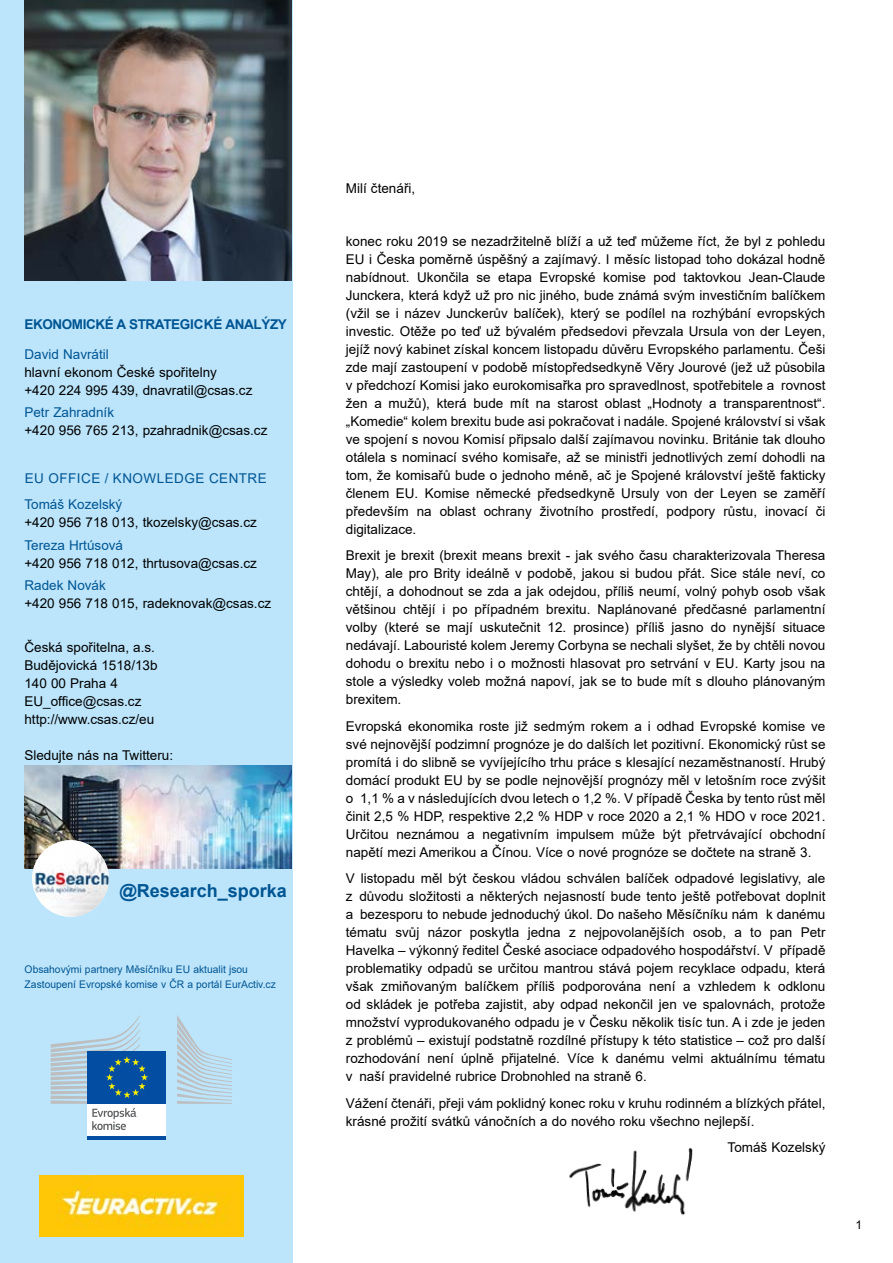
<style>
.page{position:relative;width:893px;height:1263px;background:#fff}
.page>*{position:absolute;margin:0;border:0;box-sizing:border-box;transform-origin:0 0}
.t1{font:700 18px "Arial";color:#005593}
.t2{font:13.5px/18px "Arial";color:#000;text-align:justify}
.t3{font:13.5px "Arial";color:#005593}
.t4{font:13.5px/26.5px "Arial";letter-spacing:.035em;color:#005593}
.t5{font:700 13.5px "Arial";letter-spacing:-.03em;color:#005593}
.t6{font:12px "Arial";color:#000}
.t7{font:10.5px/15px "Arial";color:#005593}
</style>
<div class="page">
<div style="left:0;top:0;width:292px;height:1263px;background:#bce5fb"></div>
<div style="left:88px;top:1102px;width:78px;height:35px;background:#fff"></div>
<div style="left:88px;top:1051px;width:78px;height:53px;background:#034ea2"></div>
<hr style="left:88px;top:1136px;width:78px;height:4px;background:#034ea2">
<svg style="left:177px;top:1015px;width:55px;height:89px"></svg>
<svg style="left:51px;top:1015px;width:97px;height:115px"></svg>
<img style="left:24px;top:766px;width:268px;height:102px">
<img style="left:32px;top:840px;width:77px;height:77px;border-radius:38px">
<img style="left:40px;top:1175px;width:204px;height:61px">
<img style="left:569px;top:1147px;width:124px;height:68px">
<img style="left:24px;top:0;width:268px;height:281px">
<p class="t5" style="left:24px;top:315px;width:264px">EKONOMICKÉ A STRATEGICKÉ ANALÝZY</p>
<p class="t3" style="left:24px;top:345px;width:86px">David Navrátil</p>
<p class="t2" style="left:24px;top:363px;width:229px">hlavní ekonom České spořitelny<br>+420 224 995 439, dnavratil@csas.cz</p>
<p class="t3" style="left:24px;top:403px;width:91px">Petr Zahradník</p>
<p class="t2" style="left:24px;top:421px;width:244px">+420 956 765 213, pzahradnik@csas.cz</p>
<p class="t4" style="left:24px;top:465px;width:244px">EU OFFICE / KNOWLEDGE CENTRE<br>Tomáš Kozelský</p>
<p class="t2" style="left:24px;top:514px;width:234px">+420 956 718 013, tkozelsky@csas.cz</p>
<p class="t3" style="left:24px;top:536px;width:100px">Tereza Hrtúsová</p>
<p class="t2" style="left:24px;top:554px;width:234px">+420 956 718 012, thrtusova@csas.cz</p>
<p class="t3" style="left:24px;top:576px;width:83px">Radek Novák</p>
<p class="t2" style="left:24px;top:594px;width:248px">+420 956 718 015, radeknovak@csas.cz</p>
<p class="t2" style="left:24px;top:639px;width:135px;text-align:left">Česká spořitelna, a.s.<br>Budějovická 1518/13b<br>140 00 Praha 4<br>EU_office@csas.cz http://www.csas.cz/eu</p>
<p class="t2" style="left:24px;top:747px;width:150px">Sledujte nás na Twitteru:</p>
<h1 class="t1" style="left:119px;top:878px;width:169px">@Research_sporka</h1>
<p class="t7" style="left:25px;top:961px;width:253px">Obsahovými partnery Měsíčníku EU aktualit jsou<br>Zastoupení Evropské komise v ČR a portál EurActiv.cz</p>
<p class="t2" style="left:346px;top:179px;width:71px">Milí čtenáři,</p>
<p class="t2" style="left:346px;top:232px;width:481px">konec roku 2019 se nezadržitelně blíží a už teď můžeme říct, že byl z pohledu EU i Česka poměrně úspěšný a zajímavý. I měsíc listopad toho dokázal hodně nabídnout. Ukončila se etapa Evropské komise pod taktovkou Jean-Claude Junckera, která když už pro nic jiného, bude známá svým investičním balíčkem (vžil se i název Junckerův balíček), který se podílel na rozhýbání evropských investic. Otěže po teď už bývalém předsedovi převzala Ursula von der Leyen, jejíž nový kabinet získal koncem listopadu důvěru Evropského parlamentu. Češi zde mají zastoupení v podobě místopředsedkyně Věry Jourové (jež už působila v předchozí Komisi jako eurokomisařka pro spravedlnost, spotřebitele a rovnost žen a mužů), která bude mít na starost oblast „Hodnoty a transparentnost“. „Komedie“ kolem brexitu bude asi pokračovat i nadále. Spojené království si však ve spojení s novou Komisí připsalo další zajímavou novinku. Británie tak dlouho otálela s nominací svého komisaře, až se ministři jednotlivých zemí dohodli na tom, že komisařů bude o jednoho méně, ač je Spojené království ještě fakticky členem EU. Komise německé předsedkyně Ursuly von der Leyen se zaměří především na oblast ochrany životního prostředí, podpory růstu, inovací či digitalizace.</p>
<p class="t2" style="left:346px;top:546px;width:481px">Brexit je brexit (brexit means brexit - jak svého času charakterizovala Theresa May), ale pro Brity ideálně v podobě, jakou si budou přát. Sice stále neví, co chtějí, a dohodnout se zda a jak odejdou, příliš neumí, volný pohyb osob však většinou chtějí i po případném brexitu. Naplánované předčasné parlamentní volby (které se mají uskutečnit 12. prosince) příliš jasno do nynější situace nedávají. Labouristé kolem Jeremy Corbyna se nechali slyšet, že by chtěli novou dohodu o brexitu nebo i o možnosti hlasovat pro setrvání v EU. Karty jsou na stole a výsledky voleb možná napoví, jak se to bude mít s dlouho plánovaným brexitem.</p>
<p class="t2" style="left:346px;top:717px;width:481px">Evropská ekonomika roste již sedmým rokem a i odhad Evropské komise ve své nejnovější podzimní prognóze je do dalších let pozitivní. Ekonomický růst se promítá i do slibně se vyvíjejícího trhu práce s klesající nezaměstnaností. Hrubý domácí produkt EU by se podle nejnovější prognózy měl v letošním roce zvýšit o 1,1 % a v následujících dvou letech o 1,2 %. V případě Česka by tento růst měl činit 2,5 % HDP, respektive 2,2 % HDP v roce 2020 a 2,1 % HDO v roce 2021.<br>Určitou neznámou a negativním impulsem může být přetrvávající obchodní napětí mezi Amerikou a Čínou. Více o nové prognóze se dočtete na straně 3.</p>
<p class="t2" style="left:346px;top:869px;width:481px">V listopadu měl být českou vládou schválen balíček odpadové legislativy, ale z důvodu složitosti a některých nejasností bude tento ještě potřebovat doplnit a bezesporu to nebude jednoduchý úkol. Do našeho Měsíčníku nám k danému tématu svůj názor poskytla jedna z nejpovolanějších osob, a to pan Petr Havelka – výkonný ředitel České asociace odpadového hospodářství. V případě problematiky odpadů se určitou mantrou stává pojem recyklace odpadu, která však zmiňovaným balíčkem příliš podporována není a vzhledem k odklonu od skládek je potřeba zajistit, aby odpad nekončil jen ve spalovnách, protože množství vyprodukovaného odpadu je v Česku několik tisíc tun. A i zde je jeden z problémů – existují podstatně rozdílné přístupy k této statistice – což pro další rozhodování není úplně přijatelné. Více k danému velmi aktuálnímu tématu v naší pravidelné rubrice Drobnohled na straně 6.</p>
<p class="t2" style="left:346px;top:1094px;width:481px">Vážení čtenáři, přeji vám poklidný konec roku v kruhu rodinném a blízkých přátel, krásné prožití svátků vánočních a do nového roku všechno nejlepší.</p>
<p class="t2" style="left:728px;top:1138px;width:99px">Tomáš Kozelský</p>
<p class="t6" style="left:856px;top:1217px;width:8px">1</p>
</div>
